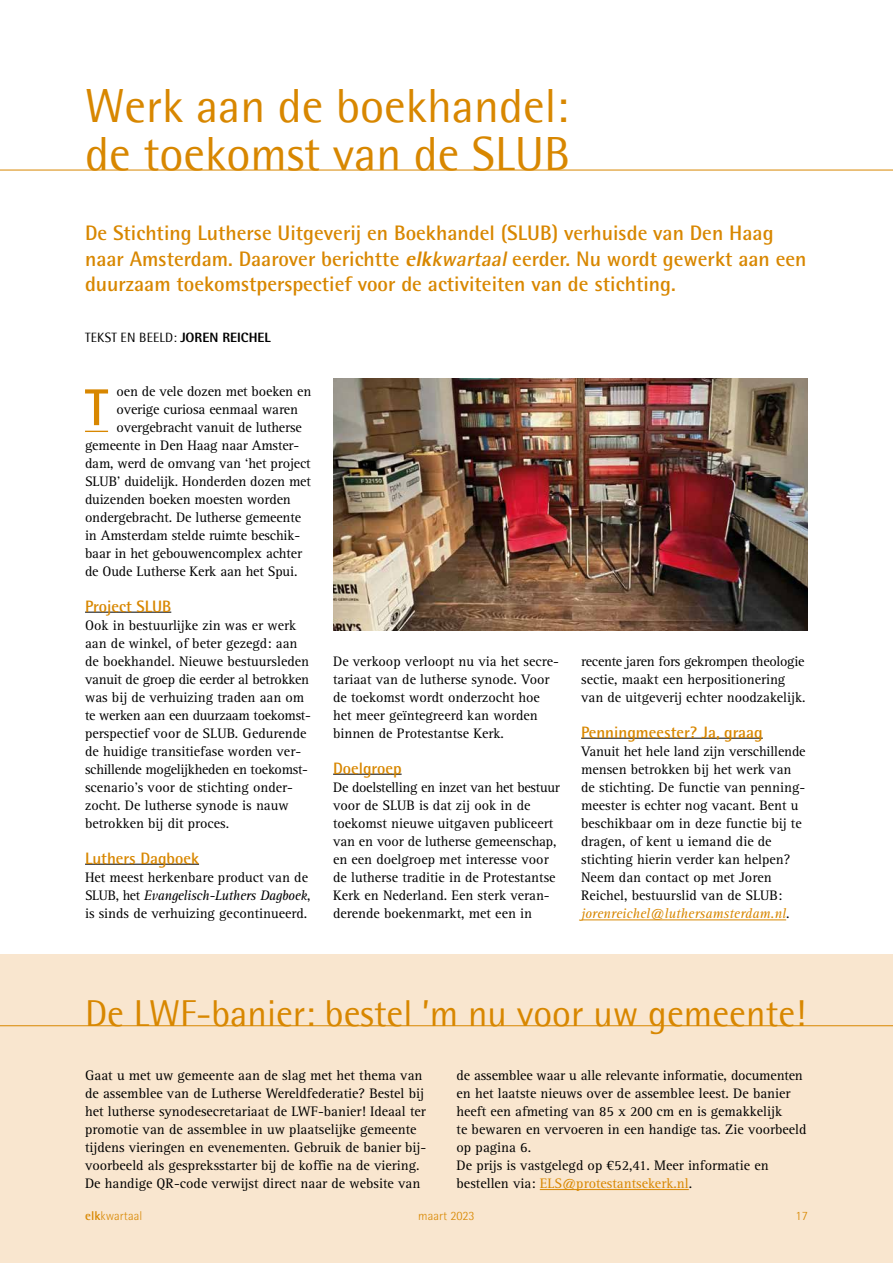
<style>
.page{position:relative;width:893px;height:1263px;background:#fff}
.page>*{position:absolute;margin:0;border:0;box-sizing:border-box;transform-origin:0 0}
.t1{font:700 51.9px "Rotis Sans Serif Std";color:#d88700}
.t2{font:48px/48px "AT Rotis Semi Sans";color:#d88700}
.t3{font:37.5px "AT Rotis Semi Sans";color:#d88700}
.t4{font:700 21px/25.5px "Rotis Semi Sans Std";color:#d88700}
.t5{font:700 16.5px "Rotis Semi Sans Std";color:#d88700}
.t6{font:14.25px/18px "Rotis Serif Std";color:#000}
.t7{font:13.5px "AT Rotis Semi Sans";letter-spacing:.015em;color:#000}
.t8{font:300 12.75px "Rotis Semi Sans Std";color:#d88700}
.s1{font-weight:800;font-style:italic}
.s2{font-style:italic}
.s3{font-family:"Rotis Semi Sans Std";font-weight:800}
.s4{font-style:italic;color:#d88700}
.s5{color:#d88700}
.s6{font-weight:700}
</style>
<div class="page">
<hr style="left:85px;top:612px;width:86px;height:1px;background:#000">
<hr style="left:85px;top:864px;width:114px;height:1px;background:#000">
<hr style="left:333px;top:774px;width:69px;height:1px;background:#000">
<hr style="left:581px;top:738px;width:182px;height:1px;background:#000">
<hr style="left:581px;top:919px;width:205px;height:1px;background:#d88700">
<hr style="left:0;top:170px;width:893px;height:1px;background:#d88700">
<svg style="left:85px;top:431px;width:23px;height:1px"></svg>
<img style="left:333px;top:378px;width:475px;height:252px">
<div style="left:0;top:954px;width:893px;height:309px;background:#f9e6cf"></div>
<hr style="left:0;top:1025px;width:893px;height:1px;background:#d88700">
<hr style="left:540px;top:1189px;width:149px;height:1px;background:#d88700">
<h2 class="t2" style="left:85px;top:82px;width:486px">Werk aan de boekhandel: de toekomst van de SLUB</h2>
<h3 class="t4" style="left:85px;top:220px;width:723px">De Stichting Lutherse Uitgeverij en Boekhandel (SLUB) verhuisde van Den Haag naar Amsterdam. Daarover berichtte <span class="s1">elk</span><span class="s2">kwartaal</span> eerder. Nu wordt gewerkt aan een duurzaam toekomstperspectief voor de activiteiten van de stichting.</h3>
<p class="t7" style="left:85px;top:329px;width:187px">TEKST EN BEELD: <span class="s3">JOREN REICHEL</span></p>
<p class="t6" style="left:117px;top:383px;width:196px">oen de vele dozen met boeken en</p>
<p class="t6" style="left:117px;top:401px;width:183px">overige curiosa eenmaal waren</p>
<p class="t6" style="left:117px;top:419px;width:187px">overgebracht vanuit de lutherse</p>
<p class="t6" style="left:85px;top:437px;width:216px">gemeente in Den Haag naar Amster-</p>
<p class="t6" style="left:85px;top:455px;width:227px">dam, werd de omvang van ‘het project</p>
<p class="t6" style="left:85px;top:473px;width:227px">SLUB’ duidelijk. Honderden dozen met</p>
<p class="t6" style="left:85px;top:491px;width:207px">duizenden boeken moesten worden</p>
<p class="t6" style="left:85px;top:509px;width:218px">ondergebracht. De lutherse gemeente</p>
<p class="t6" style="left:85px;top:527px;width:217px">in Amsterdam stelde ruimte beschik-</p>
<p class="t6" style="left:85px;top:545px;width:218px">baar in het gebouwencomplex achter</p>
<p class="t6" style="left:85px;top:563px;width:214px">de Oude Lutherse Kerk aan het Spui.</p>
<p class="t5" style="left:85px;top:596px;width:88px">Project SLUB</p>
<p class="t6" style="left:85px;top:617px;width:227px">Ook in bestuurlijke zin was er werk aan de winkel, of beter gezegd: aan de boekhandel. Nieuwe bestuursleden vanuit de groep die eerder al betrokken was bij de verhuizing traden aan om te werken aan een duurzaam toekomst&shy;perspectief voor de SLUB. Gedurende de huidige transitiefase worden ver&shy;schillende mogelijkheden en toekomst&shy;scenario’s voor de stichting onder&shy;zocht. De lutherse synode is nauw betrokken bij dit proces.</p>
<p class="t5" style="left:85px;top:848px;width:116px">Luthers Dagboek</p>
<p class="t6" style="left:85px;top:869px;width:227px">Het meest herkenbare product van de<br>SLUB, het <span class="s2">Evangelisch-Luthers Dagboek</span>, is sinds de verhuizing gecontinueerd.</p>
<h1 class="t1" style="left:85px;top:375px;width:25px">T</h1>
<p class="t6" style="left:333px;top:653px;width:227px">De verkoop verloopt nu via het secre&shy;tariaat van de lutherse synode. Voor de toekomst wordt onderzocht hoe het meer geïntegreerd kan worden binnen de Protestantse Kerk.</p>
<p class="t5" style="left:333px;top:758px;width:70px">Doelgroep</p>
<p class="t6" style="left:333px;top:779px;width:228px">De doelstelling en inzet van het bestuur voor de SLUB is dat zij ook in de toekomst nieuwe uitgaven publiceert van en voor de lutherse gemeenschap, en een doelgroep met interesse voor de lutherse traditie in de Protestantse Kerk en Nederland. Een sterk veran&shy;derende boekenmarkt, met een in</p>
<p class="t6" style="left:581px;top:653px;width:226px">recente jaren fors gekrompen theologie sectie, maakt een herpositionering van de uitgeverij echter noodzakelijk.</p>
<p class="t5" style="left:581px;top:722px;width:183px">Penningmeester? Ja, graag</p>
<p class="t6" style="left:581px;top:743px;width:226px">Vanuit het hele land zijn verschillende mensen betrokken bij het werk van de stichting. De functie van penning&shy;meester is echter nog vacant. Bent u beschikbaar om in deze functie bij te dragen, of kent u iemand die de stichting hierin verder kan helpen?<br>Neem dan contact op met Joren Reichel, bestuurslid van de SLUB: <span class="s4">jorenreichel@luthersamsterdam.nl</span>.</p>
<h3 class="t3" style="left:85px;top:991px;width:722px">De LWF-banier: bestel ’m nu voor uw gemeente!</h3>
<p class="t6" style="left:85px;top:1067px;width:343px">Gaat u met uw gemeente aan de slag met het thema van de assemblee van de Lutherse Wereldfederatie? Bestel bij het lutherse synodesecretariaat de LWF-banier! Ideaal ter promotie van de assemblee in uw plaatselijke gemeente tijdens vieringen en evenementen. Gebruik de banier bij&shy;voorbeeld als gespreksstarter bij de koffie na de viering.<br>De handige QR-code verwijst direct naar de website van</p>
<p class="t6" style="left:457px;top:1067px;width:352px">de assemblee waar u alle relevante informatie, documenten en het laatste nieuws over de assemblee leest. De banier heeft een afmeting van 85 x 200 cm en is gemakkelijk<br>te bewaren en vervoeren in een handige tas. Zie voorbeeld op pagina 6.<br>De prijs is vastgelegd op €52,41. Meer informatie en bestellen via: <span class="s5">ELS@protestantsekerk.nl</span>.</p>
<p class="t8" style="left:85px;top:1208px;width:59px"><span class="s6">elk</span>kwartaal</p>
<p class="t8" style="left:418px;top:1208px;width:58px">maart 2023</p>
<p class="t8" style="left:796px;top:1208px;width:14px">17</p>
</div>
